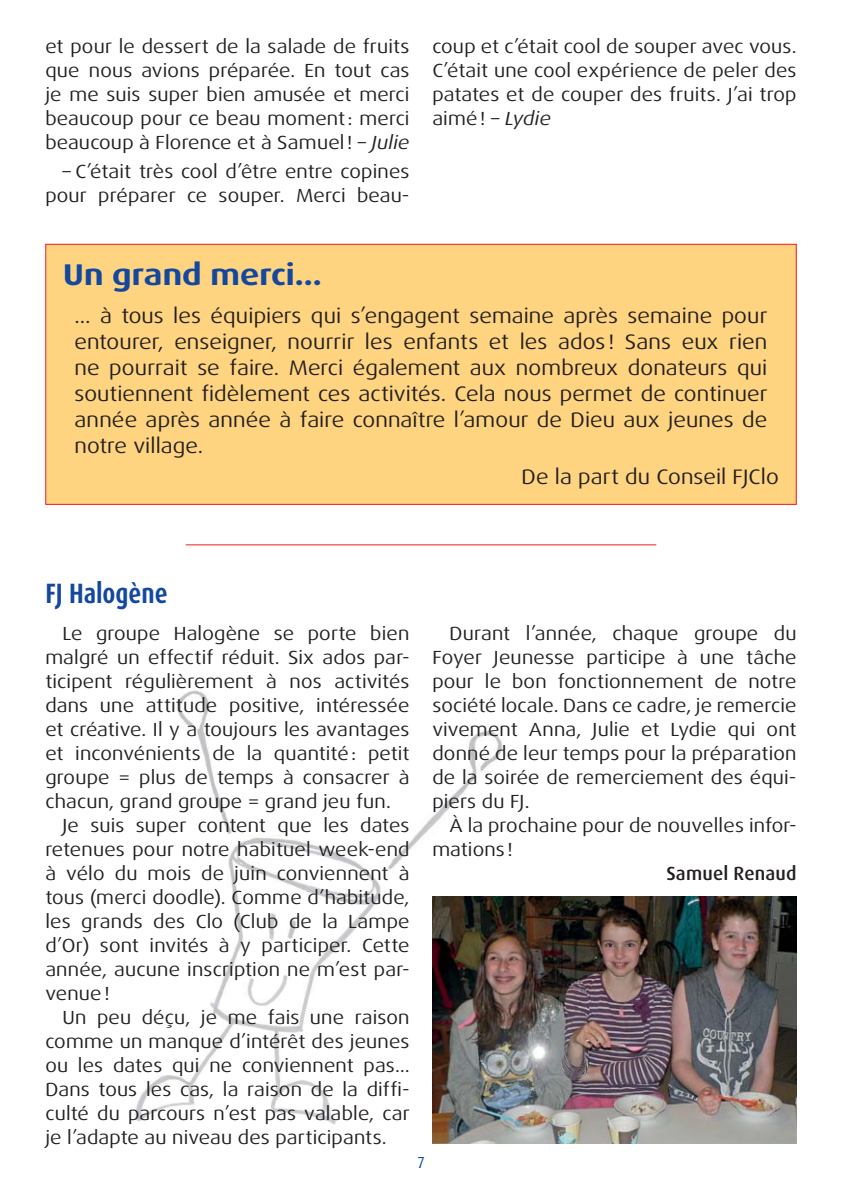
<style>
.page{position:relative;width:842px;height:1191px;background:#fff}
.page>*{position:absolute;margin:0;border:0;box-sizing:border-box;transform-origin:0 0}
.t1{font:700 expanded 30px "Dax OT";color:#14489f}
.t2{font:700 condensed 28px "Dax OT";color:#14489f}
.t3{font:expanded 21px/26px "Dax OT";letter-spacing:.005em;color:#231f20;text-align:justify}
.t4{font:expanded 19px/24px "Dax OT";letter-spacing:.01em;color:#231f20;text-align:justify}
.t5{font:500 19px "Dax OT";letter-spacing:.01em;color:#231f20}
.t6{font:condensed 16px "Dax OT";color:#14489f}
.s1{font-style:italic}
</style>
<div class="page">
<img style="left:135px;top:690px;width:368px;height:435px">
<hr style="left:186px;top:544px;width:470px;height:1px;background:#ed1c24">
<img style="left:432px;top:896px;width:365px;height:247px">
<div style="left:46px;top:244px;width:750px;height:260px;background:#ffd480"></div>
<div style="left:45px;top:244px;width:752px;height:261px;border:1px solid #ed1c24"></div>
<p class="t4" style="left:45px;top:35px;width:366px">et pour le dessert de la salade de fruits que nous avions préparée. En tout cas je me suis super bien amusée et merci beaucoup pour ce beau moment : merci beaucoup à Florence et à Samuel ! – <span class="s1">Julie</span></p>
<p class="t4" style="left:45px;top:161px;width:366px;text-align:right">– C’était très cool d’être entre copines pour préparer ce souper. Merci beau-</p>
<p class="t4" style="left:432px;top:35px;width:366px">coup et c’était cool de souper avec vous.<br>C’était une cool expérience de peler des patates et de couper des fruits. J’ai trop aimé ! – <span class="s1">Lydie</span></p>
<h1 class="t1" style="left:63px;top:260px;width:260px">Un grand merci…</h1>
<p class="t3" style="left:75px;top:303px;width:694px">… à tous les équipiers qui s’engagent semaine après semaine pour entourer, enseigner, nourrir les enfants et les ados ! Sans eux rien ne pourrait se faire. Merci également aux nombreux donateurs qui soutiennent fidèlement ces activités. Cela nous permet de continuer année après année à faire connaître l’amour de Dieu aux jeunes de notre village.</p>
<p class="t3" style="left:522px;top:465px;width:259px">De la part du Conseil FJClo</p>
<h2 class="t2" style="left:45px;top:583px;width:124px">FJ Halogène</h2>
<p class="t4" style="left:62px;top:622px;width:349px">Le groupe Halogène se porte bien</p>
<p class="t4" style="left:45px;top:646px;width:366px">malgré un effectif réduit. Six ados par-</p>
<p class="t4" style="left:45px;top:670px;width:366px">ticipent régulièrement à nos activités</p>
<p class="t4" style="left:45px;top:694px;width:366px">dans une attitude positive, intéressée</p>
<p class="t4" style="left:45px;top:718px;width:366px">et créative. Il y a toujours les avantages</p>
<p class="t4" style="left:45px;top:742px;width:366px">et inconvénients de la quantité : petit</p>
<p class="t4" style="left:45px;top:766px;width:366px">groupe = plus de temps à consacrer à</p>
<p class="t4" style="left:45px;top:790px;width:347px">chacun, grand groupe = grand jeu fun.</p>
<p class="t4" style="left:62px;top:814px;width:349px">Je suis super content que les dates</p>
<p class="t4" style="left:45px;top:838px;width:366px">retenues pour notre habituel week-end</p>
<p class="t4" style="left:45px;top:862px;width:366px">à vélo du mois de juin conviennent à</p>
<p class="t4" style="left:45px;top:886px;width:366px">tous (merci doodle). Comme d’habitude,</p>
<p class="t4" style="left:45px;top:910px;width:366px">les grands des Clo (Club de la Lampe</p>
<p class="t4" style="left:45px;top:934px;width:366px">d’Or) sont invités à y participer. Cette</p>
<p class="t4" style="left:45px;top:958px;width:366px">année, aucune inscription ne m’est par-</p>
<p class="t4" style="left:45px;top:982px;width:66px">venue !</p>
<p class="t4" style="left:62px;top:1006px;width:349px">Un peu déçu, je me fais une raison</p>
<p class="t4" style="left:45px;top:1030px;width:366px">comme un manque d’intérêt des jeunes</p>
<p class="t4" style="left:45px;top:1054px;width:366px">ou les dates qui ne conviennent pas…</p>
<p class="t4" style="left:45px;top:1078px;width:366px">Dans tous les cas, la raison de la diffi-</p>
<p class="t4" style="left:45px;top:1102px;width:366px">culté du parcours n’est pas valable, car</p>
<p class="t4" style="left:45px;top:1126px;width:343px">je l’adapte au niveau des participants.</p>
<p class="t6" style="left:417px;top:1153px;width:9px">7</p>
<p class="t4" style="left:432px;top:622px;width:366px;text-indent:17px">Durant l’année, chaque groupe du Foyer Jeunesse participe à une tâche pour le bon fonctionnement de notre société locale. Dans ce cadre, je remercie vivement Anna, Julie et Lydie qui ont donné de leur temps pour la préparation de la soirée de remerciement des équi&shy;piers du FJ.</p>
<p class="t4" style="left:432px;top:814px;width:366px;text-indent:17px">À la prochaine pour de nouvelles infor&shy;mations !</p>
<p class="t5" style="left:666px;top:864px;width:132px">Samuel Renaud</p>
</div>
